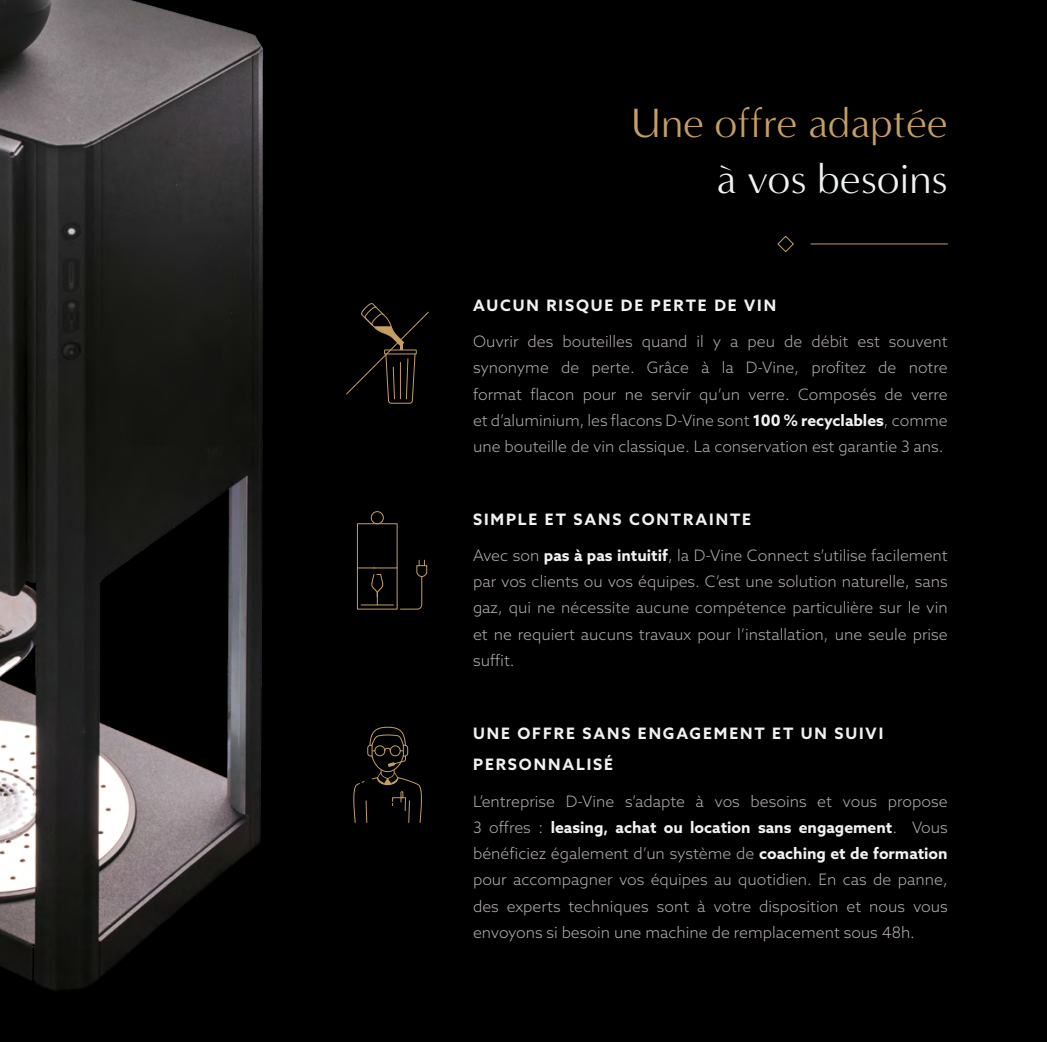
<style>
.page{position:relative;width:1047px;height:1042px;background:#000}
.page>*{position:absolute;margin:0;border:0;box-sizing:border-box;transform-origin:0 0}
.t1{font:42px "Minerva Modern";color:#c59e62}
.t2{font:42px "Minerva Modern";color:#f0f2f2}
.t3{font:300 15.75px/26.2px "Azo Sans";color:#b3acad;text-align:justify}
.t4{font:700 15.75px/31.5px "Azo Sans";letter-spacing:.12em;color:#f0f2f2}
.s1{font-weight:700;color:#f0f2f2}
</style>
<div class="page">
<svg style="left:409px;top:780px;width:13px;height:43px"></svg>
<svg style="left:409px;top:559px;width:18px;height:51px"></svg>
<svg style="left:777px;top:235px;width:17px;height:18px"></svg>
<hr style="left:810px;top:243px;width:137px;height:1px;background:#c59e62">
<svg style="left:409px;top:311px;width:20px;height:93px"></svg>
<img style="left:0;top:0;width:409px;height:991px">
<h1 class="t1" style="left:631px;top:99px;width:318px">Une offre adaptée</h1>
<h1 class="t2" style="left:716px;top:155px;width:233px">à vos besoins</h1>
<p class="t4" style="left:473px;top:289px;width:305px">AUCUN RISQUE DE PERTE DE VIN</p>
<p class="t3" style="left:473px;top:328px;width:476px">Ouvrir des bouteilles quand il y a peu de débit est souvent synonyme de perte. Grâce à la D-Vine, profitez de notre format flacon pour ne servir qu’un verre. Composés de verre et d’aluminium, les flacons D-Vine sont <span class="s1">100 % recyclables</span>, comme une bouteille de vin classique. La conservation est garantie 3 ans.</p>
<p class="t4" style="left:473px;top:503px;width:280px">SIMPLE ET SANS CONTRAINTE</p>
<p class="t3" style="left:473px;top:542px;width:476px">Avec son <span class="s1">pas à pas intuitif</span>, la D-Vine Connect s’utilise facilement par vos clients ou vos équipes. C’est une solution naturelle, sans gaz, qui ne nécessite aucune compétence particulière sur le vin et ne requiert aucuns travaux pour l’installation, une seule prise suffit.</p>
<p class="t4" style="left:473px;top:717px;width:412px">UNE OFFRE SANS ENGAGEMENT ET UN SUIVI<br>PERSONNALISÉ</p>
<p class="t3" style="left:473px;top:787px;width:476px">L’entreprise D-Vine s’adapte à vos besoins et vous propose 3 offres : <span class="s1">leasing, achat ou location sans engagement</span>. Vous bénéficiez également d’un système de <span class="s1">coaching et de formation </span>pour accompagner vos équipes au quotidien. En cas de panne, des experts techniques sont à votre disposition et nous vous envoyons si besoin une machine de remplacement sous 48h.</p>
</div>
